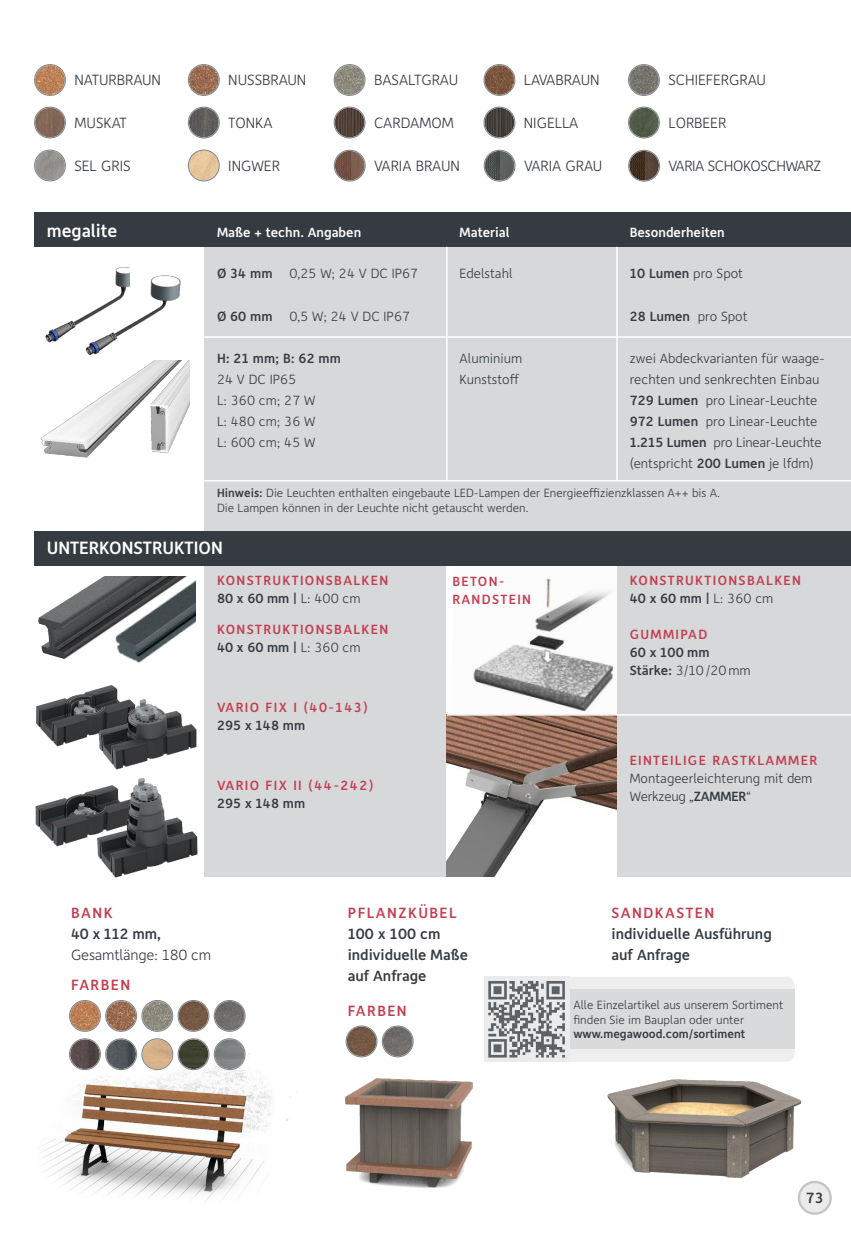
<style>
.page{position:relative;width:851px;height:1234px;background:#fff}
.page>*{position:absolute;margin:0;border:0;box-sizing:border-box;transform-origin:0 0}
.t1{font:500 18px "Depot";color:#fff}
.t2{font:300 15px "Depot";color:#353b41}
.t3{font:500 15px/21px "Depot";color:#353b41}
.t4{font:500 15px "Depot";letter-spacing:.1em;color:#c33e51}
.t5{font:300 15px "Depot";letter-spacing:-.025em;color:#353b41}
.t6{font:300 13.5px/21px "Depot";color:#353b41}
.t7{font:500 13.5px/18px "Depot";letter-spacing:.1em;color:#c33e51}
.t8{font:500 13.5px/18px "Depot";color:#353b41}
.t9{font:500 13.5px "Depot";color:#fff}
.t10{font:300 12px/14.4px "Depot";color:#353b41}
.t11{font:500 12px "Depot";color:#353b41}
.s1{font-weight:500}
.s2{font-weight:300}
.s3{color:#353b41}
.s4{font-weight:300;color:#353b41}
</style>
<div class="page">
<img style="left:40px;top:366px;width:149px;height:92px">
<svg style="left:34px;top:64px;width:32px;height:32px"></svg>
<svg style="left:628px;top:64px;width:31px;height:32px"></svg>
<svg style="left:188px;top:64px;width:32px;height:32px"></svg>
<svg style="left:34px;top:107px;width:32px;height:31px"></svg>
<svg style="left:333px;top:64px;width:32px;height:32px"></svg>
<svg style="left:188px;top:107px;width:32px;height:31px"></svg>
<svg style="left:483px;top:64px;width:32px;height:32px"></svg>
<div style="left:548px;top:976px;width:246px;height:85px;background:#ebebec;border-radius:9px"></div>
<div style="left:569px;top:989px;width:225px;height:59px;background:#d6d8d9"></div>
<svg style="left:483px;top:107px;width:32px;height:31px"></svg>
<svg style="left:333px;top:107px;width:32px;height:31px"></svg>
<svg style="left:628px;top:107px;width:31px;height:31px"></svg>
<svg style="left:34px;top:149px;width:32px;height:32px"></svg>
<svg style="left:188px;top:149px;width:32px;height:32px"></svg>
<img style="left:45px;top:320px;width:31px;height:23px">
<img style="left:76px;top:267px;width:113px;height:99px">
<img style="left:38px;top:581px;width:58px;height:78px">
<img style="left:96px;top:576px;width:100px;height:87px">
<svg style="left:483px;top:150px;width:32px;height:32px"></svg>
<svg style="left:628px;top:150px;width:32px;height:32px"></svg>
<svg style="left:334px;top:150px;width:31px;height:31px"></svg>
<div style="left:204px;top:247px;width:646px;height:629px;background:#d6d8d9"></div>
<hr style="left:204px;top:336px;width:646px;height:2px;background:#fff">
<div style="left:34px;top:213px;width:816px;height:34px;background:#353b41"></div>
<img style="left:449px;top:566px;width:168px;height:148px">
<img style="left:446px;top:715px;width:171px;height:161px">
<hr style="left:446px;top:247px;width:1px;height:233px;background:#fff">
<hr style="left:616px;top:247px;width:1px;height:233px;background:#fff">
<hr style="left:446px;top:714px;width:404px;height:1px;background:#fff">
<hr style="left:204px;top:480px;width:646px;height:1px;background:#fff">
<div style="left:484px;top:976px;width:85px;height:85px;background:#ebebec"></div>
<svg style="left:488px;top:981px;width:77px;height:76px"></svg>
<div style="left:34px;top:531px;width:816px;height:35px;background:#353b41"></div>
<img style="left:36px;top:685px;width:82px;height:62px">
<img style="left:96px;top:692px;width:101px;height:78px">
<img style="left:35px;top:789px;width:62px;height:58px">
<img style="left:97px;top:778px;width:101px;height:100px">
<svg style="left:803px;top:1210px;width:24px;height:4px"></svg>
<img style="left:607px;top:1079px;width:225px;height:131px">
<img style="left:346px;top:1078px;width:127px;height:110px">
<img style="left:40px;top:1050px;width:306px;height:152px">
<svg style="left:345px;top:1025px;width:68px;height:32px"></svg>
<svg style="left:69px;top:1000px;width:176px;height:31px"></svg>
<svg style="left:69px;top:1038px;width:176px;height:31px"></svg>
<p class="t2" style="left:74px;top:75px;width:88px">NATURBRAUN</p>
<p class="t2" style="left:228px;top:75px;width:79px">NUSSBRAUN</p>
<p class="t2" style="left:668px;top:75px;width:99px">SChIEFERGRAU</p>
<p class="t2" style="left:74px;top:118px;width:54px">MUSKAT</p>
<p class="t2" style="left:374px;top:75px;width:86px">BASALTGRAU</p>
<p class="t2" style="left:524px;top:75px;width:77px">LAVABRAUN</p>
<p class="t2" style="left:228px;top:118px;width:46px">ToNKA</p>
<p class="t2" style="left:374px;top:118px;width:81px">CARDAMoM</p>
<p class="t2" style="left:524px;top:118px;width:56px">NIGELLA</p>
<p class="t2" style="left:668px;top:118px;width:59px">LoRBEER</p>
<p class="t2" style="left:74px;top:161px;width:58px">SEL GRIS</p>
<p class="t2" style="left:228px;top:160px;width:53px">INGWER</p>
<p class="t2" style="left:374px;top:161px;width:87px">VARIA BRAUN</p>
<p class="t2" style="left:524px;top:161px;width:80px">VARIA GRAU</p>
<p class="t5" style="left:668px;top:161px;width:154px">VARIA SChoKoSChWARz</p>
<h1 class="t1" style="left:47px;top:225px;width:72px">megalite</h1>
<p class="t9" style="left:217px;top:228px;width:146px">Maße + techn. Angaben</p>
<p class="t9" style="left:459px;top:228px;width:51px">Material</p>
<p class="t9" style="left:629px;top:228px;width:96px">Besonderheiten</p>
<p class="t6" style="left:217px;top:265px;width:203px"><span class="s1">Ø 34 mm</span> 0,25 W; 24 V DC IP67</p>
<p class="t6" style="left:217px;top:307px;width:195px"><span class="s1">Ø 60 mm</span> 0,5 W; 24 V DC IP67</p>
<p class="t8" style="left:217px;top:350px;width:125px">H: 21 mm; B: 62 mm</p>
<p class="t6" style="left:217px;top:370px;width:100px">24 V DC IP65<br>L: 360 cm; 27 W<br>L: 480 cm; 36 W<br>L: 600 cm; 45 W</p>
<p class="t6" style="left:459px;top:265px;width:55px">Edelstahl</p>
<p class="t6" style="left:459px;top:349px;width:64px">Aluminium<br>Kunststoff</p>
<p class="t8" style="left:629px;top:266px;width:115px">10 Lumen <span class="s2">pro Spot</span></p>
<p class="t8" style="left:629px;top:308px;width:119px">28 Lumen <span class="s2">pro Spot</span></p>
<p class="t6" style="left:629px;top:349px;width:196px">zwei Abdeckvarianten für waage&shy;rechten und senkrechten Einbau<br><span class="s1">729 Lumen</span> pro Linear-Leuchte<br><span class="s1">972 Lumen</span> pro Linear-Leuchte<br><span class="s1">1.215 Lumen</span> pro Linear-Leuchte (entspricht <span class="s1">200 Lumen</span> je lfdm)</p>
<p class="t10" style="left:217px;top:487px;width:504px"><span class="s1">Hinweis:</span> Die Leuchten enthalten eingebaute LED-Lampen der Energieeffizienzklassen A++ bis A.<br>Die Lampen können in der Leuchte nicht getauscht werden.</p>
<h1 class="t1" style="left:47px;top:542px;width:177px">UNTERKONSTRUKTION</h1>
<p class="t7" style="left:217px;top:572px;width:173px">KONSTRUKTIONSBALKEN<br><span class="s3">80 x 60 mm |</span> <span class="s4">L: 400 cm</span></p>
<p class="t7" style="left:217px;top:622px;width:173px">KONSTRUKTIONSBALKEN<br><span class="s3">40 x 60 mm |</span> <span class="s4">L: 360 cm</span></p>
<p class="t7" style="left:217px;top:700px;width:152px">VARIO FIX I (40-143)</p>
<p class="t8" style="left:217px;top:718px;width:90px">295 x 148 mm</p>
<p class="t7" style="left:217px;top:778px;width:158px">VARIO FIX II (44-242)</p>
<p class="t8" style="left:217px;top:796px;width:90px">295 x 148 mm</p>
<p class="t7" style="left:452px;top:573px;width:80px">BETON-<br>RANDSTEIN</p>
<p class="t4" style="left:71px;top:907px;width:43px">BANK</p>
<p class="t3" style="left:71px;top:924px;width:91px">40 x 112 mm,</p>
<p class="t2" style="left:71px;top:949px;width:141px">Gesamtlänge: 180 cm</p>
<p class="t4" style="left:71px;top:979px;width:60px">FARBEN</p>
<p class="t4" style="left:347px;top:907px;width:110px">PFLANZKÜBEL</p>
<p class="t3" style="left:347px;top:924px;width:122px">100 x 100 cm individuelle Maße auf Anfrage</p>
<p class="t4" style="left:347px;top:1005px;width:60px">FARBEN</p>
<p class="t7" style="left:629px;top:572px;width:173px">KONSTRUKTIONSBALKEN<br><span class="s3">40 x 60 mm |</span> <span class="s4">L: 360 cm</span></p>
<p class="t7" style="left:629px;top:626px;width:79px">GUMMIPAD</p>
<p class="t8" style="left:629px;top:644px;width:122px">60 x 100 mm<br>Stärke: <span class="s2">3/10/20mm</span></p>
<p class="t7" style="left:629px;top:752px;width:189px">EINTEILIGE RASTKLAMMER</p>
<p class="t6" style="left:629px;top:770px;width:184px;line-height:18px">Montageerleichterung mit dem<br>Werkzeug „<span class="s1">ZAMMER</span>“</p>
<p class="t4" style="left:611px;top:907px;width:104px">SANDKASTEN</p>
<p class="t3" style="left:611px;top:924px;width:162px">individuelle Ausführung auf Anfrage</p>
<p class="t10" style="left:573px;top:999px;width:211px">Alle Einzelartikel aus unserem Sortiment finden Sie im Bauplan oder unter</p>
<p class="t11" style="left:573px;top:1029px;width:173px">www.megawood.com/sortiment</p>
<p class="t3" style="left:805px;top:1188px;width:19px">73</p>
</div>
